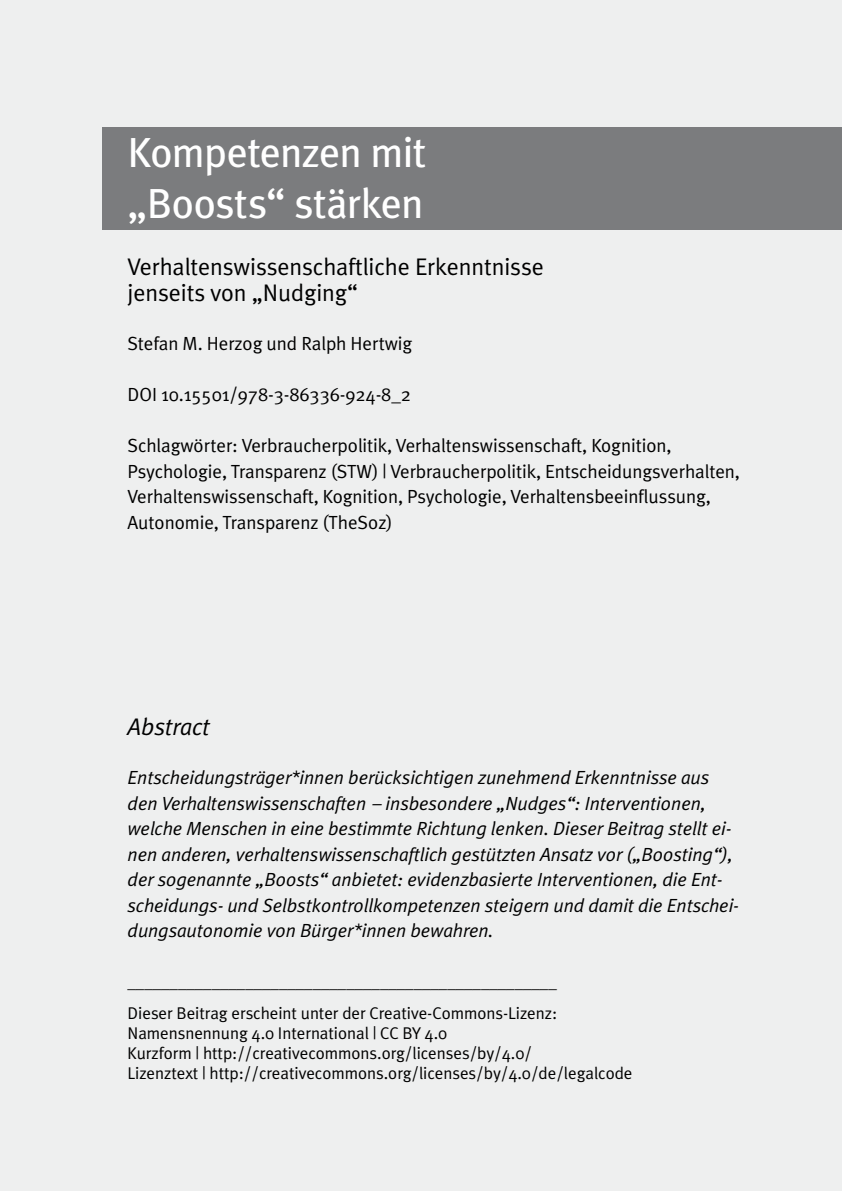
<style>
.page{position:relative;width:842px;height:1191px;background:#eeefef}
.page>*{position:absolute;margin:0;border:0;box-sizing:border-box;transform-origin:0 0}
.literaturverzeichnis{font:42px/51px "Meta Plus CV Book";letter-spacing:-.02em;color:#fff}
.literaturverzeichnis-2{font:24px/25.6px "Meta Plus CV";letter-spacing:-.005em;color:#000}
.literaturverzeichnis-3{font:italic 24px "Meta Plus CV";letter-spacing:-.005em;color:#000}
.literaturverzeichnis-4{font:italic 19px/25.6px "Meta Plus CV";letter-spacing:-.005em;color:#000}
.literaturverzeichnis-5{font:19px/25.6px "Meta Plus CV";letter-spacing:-.005em;color:#000}
.literaturverzeichnis-6{font:17px/20px "Meta Plus CV";letter-spacing:-.005em;color:#000}
</style>
<div class="page">
<div style="left:102px;top:128px;width:740px;height:102px;background:#7b7c7e"></div>
<p class="literaturverzeichnis" style="left:128px;top:126px;width:300px">Kompetenzen mit „Boosts“ stärken</p>
<p class="literaturverzeichnis-2" style="left:128px;top:254px;width:418px">Verhaltenswissenschaftliche Erkenntnisse jenseits von „Nudging“</p>
<p class="literaturverzeichnis-5" style="left:128px;top:331px;width:286px">Stefan M. Herzog und Ralph Hertwig</p>
<p class="literaturverzeichnis-5" style="left:128px;top:382px;width:285px">DOI 10.15501/978-3-86336-924-8_2</p>
<p class="literaturverzeichnis-5" style="left:128px;top:433px;width:614px">Schlagwörter: Verbraucherpolitik, Verhaltenswissenschaft, Kognition, Psychologie, Transparenz (STW) | Verbraucherpolitik, Entscheidungsverhalten, Verhaltenswissenschaft, Kognition, Psychologie, Verhaltensbeeinflussung, Autonomie, Transparenz (TheSoz)</p>
<p class="literaturverzeichnis-3" style="left:128px;top:712px;width:84px">Abstract</p>
<p class="literaturverzeichnis-4" style="left:128px;top:764px;width:613px">Entscheidungsträger*innen berücksichtigen zunehmend Erkenntnisse aus den Verhaltenswissenschaften – insbesondere „Nudges“: Interventionen, welche Menschen in eine bestimmte Richtung lenken. Dieser Beitrag stellt ei&shy;nen anderen, verhaltenswissenschaftlich gestü tzten Ansatz vor („Boosting“), der sogenannte „Boosts“ anbietet: evidenzbasierte Interventionen, die Ent&shy;scheidungs- und Selbstkontrollkompetenzen steigern und damit die Entschei&shy;dungsautonomie von Bürger*innen bewahren.</p>
<p class="literaturverzeichnis-6" style="left:128px;top:967px;width:431px;line-height:30.6px">___________________________________________________<br>Dieser Beitrag erscheint unter der Creative-Commons-Lizenz:</p>
<p class="literaturverzeichnis-6" style="left:128px;top:1022px;width:506px">Namensnennung 4.0 International | CC BY 4.0<br>Kurzform | http://creativecommons.org/licenses/by/4.0/<br>Lizenztext | http://creativecommons.org/licenses/by/4.0/de/legalcode</p>
</div>
